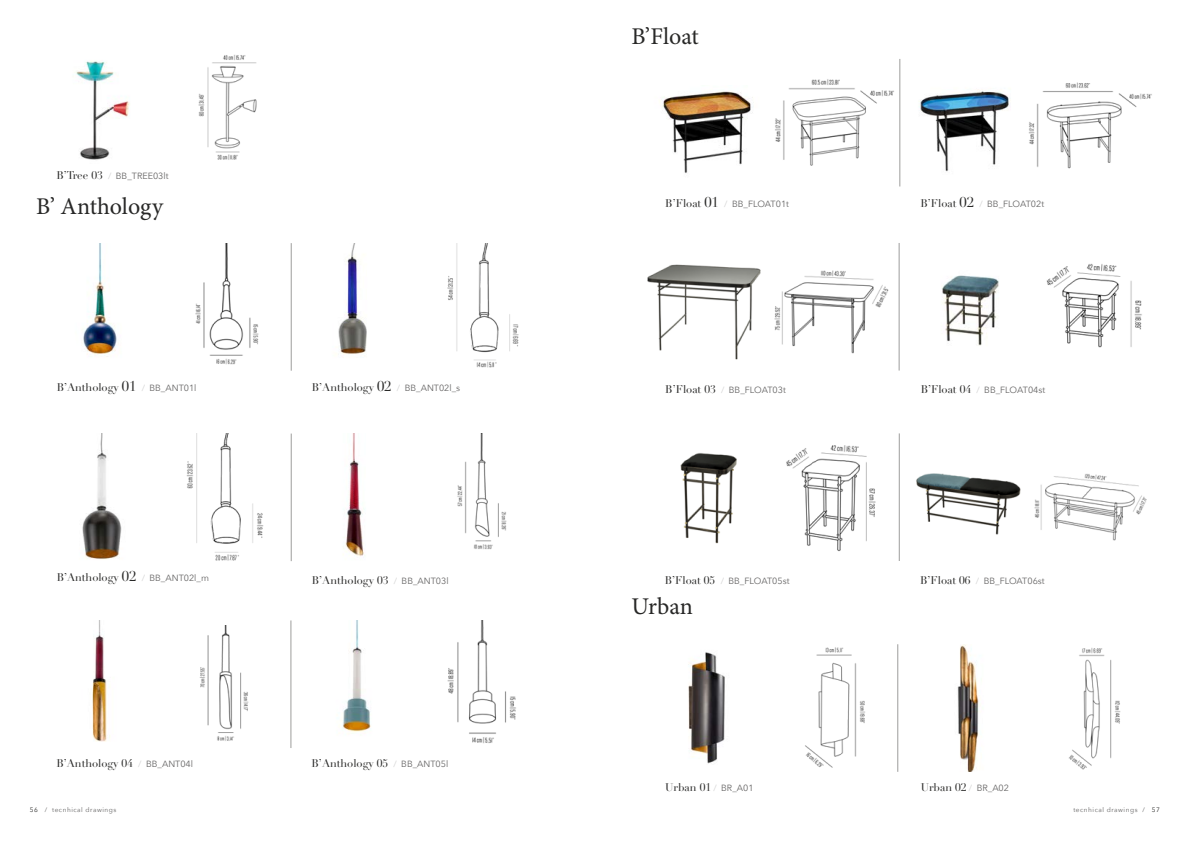
<style>
.page{position:relative;width:1191px;height:842px;background:#fff}
.page>*{position:absolute;margin:0;border:0;box-sizing:border-box;transform-origin:0 0}
.t1{font:24px "Minion Pro";color:#282827}
.t2{font:11px "Didot LT Pro";color:#282827}
.t3{font:9px "Avenir Next";color:#646363}
.t4{font:6.5px "Avenir Next";letter-spacing:.08em;color:#646363}
.s1{font-family:"Didot LT Pro";font-size:11px;color:#282827}
.s2{color:#d0d0d0}
.s3{font-size:14px}
.s4{font-family:"Avenir Next";font-size:9px;color:#d0d0d0}
.s5{font-family:"Avenir Next";font-size:9px;color:#646363}
.s6{font-family:"Didot LT Pro";font-size:14px;color:#282827}
.s7{color:#282827}
</style>
<div class="page">
<img style="left:76px;top:61px;width:54px;height:99px">
<img style="left:198px;top:54px;width:59px;height:106px">
<img style="left:338px;top:243px;width:29px;height:111px">
<hr style="left:291px;top:243px;width:1px;height:128px;background:#9d9d9c">
<hr style="left:291px;top:434px;width:1px;height:127px;background:#9d9d9c">
<img style="left:92px;top:620px;width:18px;height:122px">
<img style="left:343px;top:620px;width:28px;height:112px">
<img style="left:199px;top:626px;width:50px;height:115px">
<hr style="left:291px;top:620px;width:1px;height:128px;background:#9d9d9c">
<img style="left:195px;top:243px;width:64px;height:122px">
<img style="left:447px;top:243px;width:72px;height:125px">
<img style="left:186px;top:434px;width:78px;height:127px">
<img style="left:457px;top:434px;width:50px;height:116px">
<img style="left:447px;top:620px;width:69px;height:124px">
<img style="left:82px;top:243px;width:35px;height:114px">
<img style="left:343px;top:434px;width:22px;height:122px">
<img style="left:82px;top:434px;width:40px;height:126px">
<img style="left:774px;top:265px;width:125px;height:97px">
<img style="left:775px;top:79px;width:119px;height:87px">
<img style="left:916px;top:473px;width:105px;height:62px">
<img style="left:786px;top:440px;width:113px;height:114px">
<hr style="left:899px;top:59px;width:1px;height:127px;background:#9d9d9c">
<hr style="left:899px;top:243px;width:1px;height:128px;background:#9d9d9c">
<hr style="left:899px;top:433px;width:1px;height:128px;background:#9d9d9c">
<img style="left:1028px;top:82px;width:124px;height:87px">
<img style="left:1046px;top:263px;width:96px;height:85px">
<img style="left:1034px;top:474px;width:113px;height:67px">
<img style="left:662px;top:91px;width:91px;height:82px">
<img style="left:919px;top:91px;width:90px;height:81px">
<img style="left:647px;top:264px;width:114px;height:96px">
<img style="left:942px;top:275px;width:57px;height:71px">
<img style="left:680px;top:453px;width:57px;height:91px">
<hr style="left:897px;top:644px;width:1px;height:128px;background:#9d9d9c">
<img style="left:1069px;top:648px;width:52px;height:122px">
<img style="left:805px;top:647px;width:60px;height:121px">
<img style="left:688px;top:652px;width:37px;height:112px">
<img style="left:957px;top:644px;width:23px;height:128px">
<p class="t3" style="left:56px;top:168px;width:114px"><span class="s1">B’Tree 03</span> <span class="s2">/</span> BB_TREE03lt</p>
<p class="t1" style="left:36px;top:190px;width:128px">B’ Anthology</p>
<p class="t2" style="left:57px;top:381px;width:141px">B’Anthology <span class="s3">01</span> <span class="s4">/</span> <span class="s5">BB_ANT01l</span></p>
<p class="t2" style="left:312px;top:381px;width:150px">B’Anthology <span class="s3">02</span> <span class="s4">/</span> <span class="s5">BB_ANT02l_s</span></p>
<p class="t2" style="left:57px;top:571px;width:154px">B’Anthology <span class="s3">02</span> <span class="s4">/</span> <span class="s5">BB_ANT02l_m</span></p>
<p class="t2" style="left:312px;top:573px;width:138px">B’Anthology 03 <span class="s4">/</span> <span class="s5">BB_ANT03l</span></p>
<p class="t2" style="left:56px;top:757px;width:138px">B’Anthology 04 <span class="s4">/</span> <span class="s5">BB_ANT04l</span></p>
<p class="t2" style="left:312px;top:757px;width:138px">B’Anthology 05 <span class="s4">/</span> <span class="s5">BB_ANT05l</span></p>
<p class="t1" style="left:631px;top:21px;width:69px">B’Float</p>
<p class="t3" style="left:665px;top:196px;width:125px"><span class="s1">B’Float</span> <span class="s6">01</span> <span class="s2">/</span> BB_FLOAT01t</p>
<p class="t3" style="left:920px;top:196px;width:125px"><span class="s1">B’Float</span> <span class="s6">02</span> <span class="s2">/</span> BB_FLOAT02t</p>
<p class="t3" style="left:665px;top:382px;width:122px"><span class="s1">B’Float 03</span> <span class="s2">/</span> BB_FLOAT03t</p>
<p class="t3" style="left:920px;top:382px;width:126px"><span class="s1">B’Float 04</span> <span class="s2">/</span> BB_FLOAT04st</p>
<p class="t3" style="left:665px;top:573px;width:126px"><span class="s1">B’Float 05</span> <span class="s2">/</span> BB_FLOAT05st</p>
<p class="t3" style="left:920px;top:573px;width:126px"><span class="s1">B’Float 06</span> <span class="s2">/</span> BB_FLOAT06st</p>
<p class="t1" style="left:631px;top:590px;width:63px">Urban</p>
<p class="t2" style="left:665px;top:781px;width:90px">Urban 01 <span class="s4">/</span> <span class="s5">BR_A01</span></p>
<p class="t2" style="left:920px;top:781px;width:90px">Urban 02 <span class="s4">/</span> <span class="s5">BR_A02</span></p>
<p class="t4" style="left:30px;top:804px;width:88px"><span class="s7">56</span> / tecnhical drawings</p>
<p class="t4" style="left:1073px;top:804px;width:88px">tecnhical drawings / <span class="s7">57</span></p>
</div>
